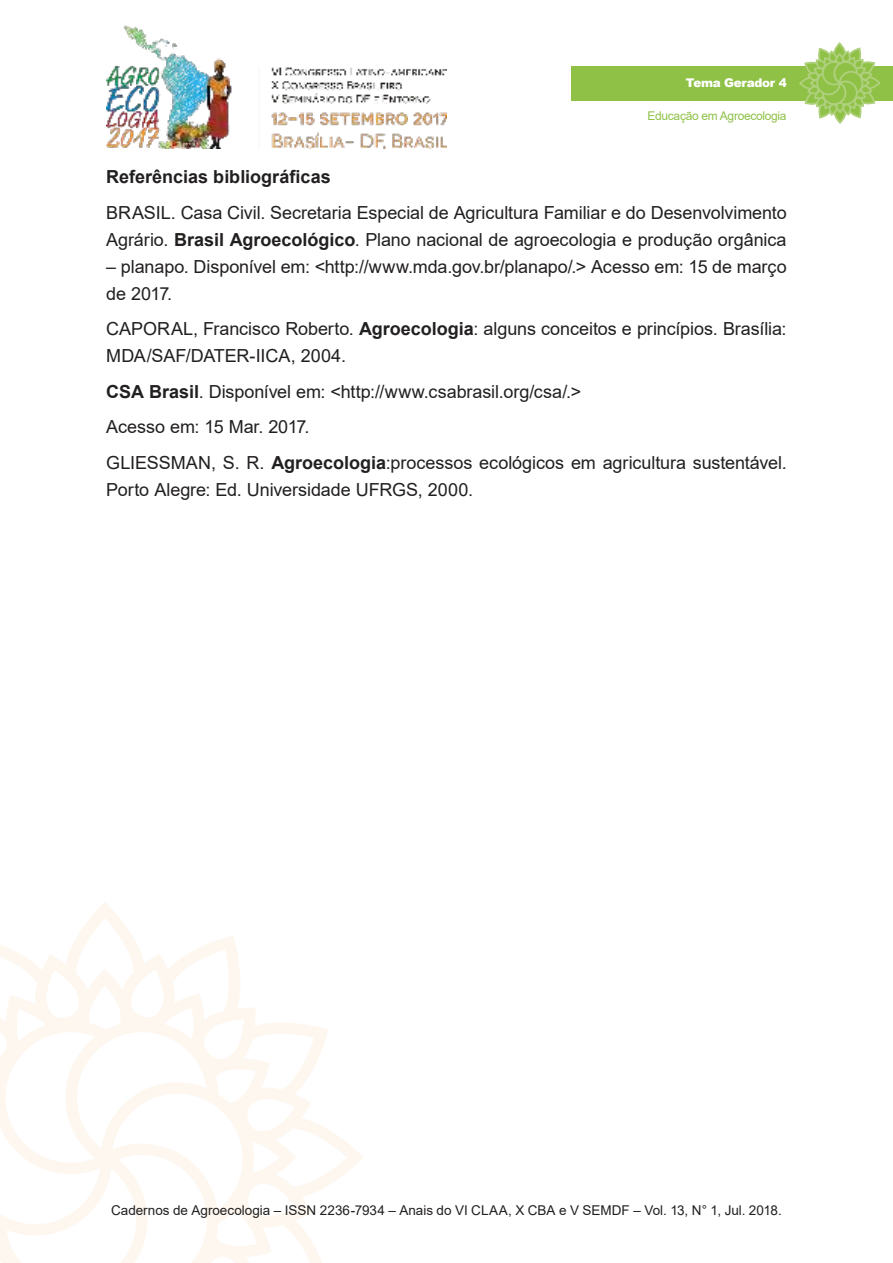
<style>
.page{position:relative;width:893px;height:1263px;background:#fff}
.page>*{position:absolute;margin:0;border:0;box-sizing:border-box;transform-origin:0 0}
.t1{font:18px/27px "Arial";letter-spacing:-.005em;color:#221f1f}
.t2{font:700 18px "Arial";color:#221f1f}
.t3{font:13.5px "Arial";color:#221f1f}
.t4{font:12px "Arial";letter-spacing:-.025em;color:#8fc147}
.t5{font:900 12px "Arial";letter-spacing:-.025em;color:#fff}
.s1{font-weight:700}
</style>
<div class="page">
<img style="left:106px;top:25px;width:340px;height:124px">
<svg style="left:0;top:910px;width:363px;height:353px"></svg>
<div style="left:571px;top:66px;width:322px;height:34px;background:#8fc147"></div>
<svg style="left:798px;top:43px;width:83px;height:81px"></svg>
<p class="t5" style="left:686px;top:76px;width:102px">Tema Gerador 4</p>
<p class="t4" style="left:647px;top:112px;width:141px">Educação em Agroecologia</p>
<p class="t2" style="left:106px;top:170px;width:226px">Referências bibliográficas</p>
<p class="t1" style="left:106px;top:201px;width:682px">BRASIL. Casa Civil. Secretaria Especial de Agricultura Familiar e do Desenvolvimento<br>Agrário. <span class="s1">Brasil Agroecológico</span>. Plano nacional de agroecologia e produção orgânica</p>
<p class="t1" style="left:106px;top:255px;width:682px">– planapo. Disponível em: &lt;http://www.mda.gov.br/planapo/.&gt; Acesso em: 15 de março de 2017.</p>
<p class="t1" style="left:106px;top:317px;width:682px">CAPORAL, Francisco Roberto. <span class="s1">Agroecologia</span>: alguns conceitos e princípios. Brasília:<br>MDA/SAF/DATER-IICA, 2004.</p>
<p class="t1" style="left:106px;top:375px;width:682px;line-height:35.5px"><span class="s1">CSA Brasil</span>. Disponível em: &lt;http://www.csabrasil.org/csa/.&gt;<br>Acesso em: 15 Mar. 2017.<br>GLIESSMAN, S. R. <span class="s1">Agroecologia</span>:processos ecológicos em agricultura sustentável.</p>
<p class="t1" style="left:106px;top:478px;width:368px">Porto Alegre: Ed. Universidade UFRGS, 2000.</p>
<p class="t3" style="left:111px;top:1205px;width:672px">Cadernos de Agroecologia – ISSN 2236-7934 – Anais do VI CLAA, X CBA e V SEMDF – Vol. 13, N° 1, Jul. 2018.</p>
</div>
